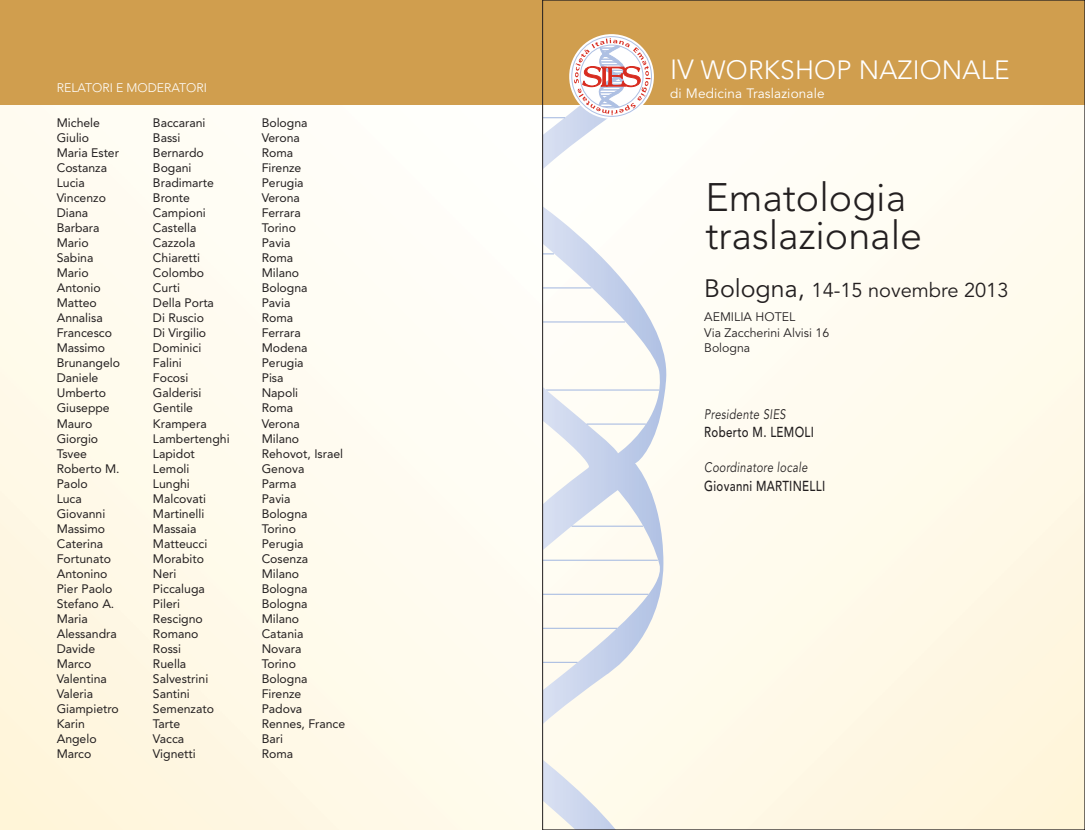
<style>
.page{position:relative;width:1085px;height:830px;background:#fff}
.page>*{position:absolute;margin:0;border:0;box-sizing:border-box;transform-origin:0 0}
.t1{font:300 39.38px/38.4px "Avenir";color:#231f20}
.t2{font:300 26.25px "Avenir";letter-spacing:.01em;color:#fff}
.t3{font:20px "Avenir";color:#231f20}
.t4{font:500 14.38px "Avenir";letter-spacing:.025em;color:#231f20;scale:.8 1}
.t5{font:13.75px "Avenir";color:#231f20;scale:.8 1}
.t6{font:13.5px "Avenir";letter-spacing:.01em;color:#fff}
.t7{font:12.38px/15.4px "Avenir";color:#231f20}
.t8{font:300 12.38px "Avenir";color:#fff}
.t9{font:12.25px "Avenir";color:#231f20}
.s1{font-size:27.5px}
.s2{font-size:25px}
</style>
<div class="page">
<img style="left:0;top:104px;width:1082px;height:725px">
<svg style="left:544px;top:104px;width:122px;height:723px"></svg>
<svg style="left:544px;top:117px;width:21px;height:2px"></svg>
<svg style="left:544px;top:253px;width:10px;height:2px"></svg>
<svg style="left:544px;top:288px;width:47px;height:1px"></svg>
<hr style="left:542px;top:287px;width:49px;height:1px;background:#aec0e3">
<svg style="left:544px;top:322px;width:81px;height:1px"></svg>
<hr style="left:542px;top:321px;width:83px;height:1px;background:#aec0e3">
<hr style="left:586px;top:424px;width:59px;height:1px;background:#c8d3e8">
<hr style="left:586px;top:423px;width:59px;height:1px;background:#aec0e3">
<hr style="left:571px;top:526px;width:72px;height:1px;background:#bdcbe6">
<hr style="left:571px;top:525px;width:72px;height:1px;background:#aec0e3">
<svg style="left:544px;top:560px;width:113px;height:1px"></svg>
<hr style="left:542px;top:559px;width:115px;height:1px;background:#aec0e3">
<svg style="left:544px;top:594px;width:104px;height:1px"></svg>
<hr style="left:542px;top:593px;width:106px;height:1px;background:#aec0e3">
<svg style="left:544px;top:628px;width:73px;height:1px"></svg>
<hr style="left:542px;top:627px;width:75px;height:1px;background:#aec0e3">
<svg style="left:544px;top:662px;width:33px;height:1px"></svg>
<hr style="left:542px;top:661px;width:35px;height:1px;background:#aec0e3">
<div style="left:0;top:0;width:1084px;height:104px;background:#d09e4e"></div>
<svg style="left:569px;top:34px;width:84px;height:85px"></svg>
<div style="left:571px;top:36px;width:81px;height:81px;border:1px solid #aec0e3;border-radius:50%"></div>
<svg style="left:574px;top:38px;width:76px;height:77px;background:#e7cdcc"></svg>
<p class="t8" style="left:57px;top:83px;width:152px">RELATORI E MODERATORI</p>
<p class="t9" style="left:57px;top:118px;width:45px">Michele</p>
<p class="t9" style="left:153px;top:118px;width:54px">Baccarani</p>
<p class="t9" style="left:262px;top:118px;width:47px">Bologna</p>
<p class="t9" style="left:57px;top:133px;width:34px">Giulio</p>
<p class="t9" style="left:153px;top:133px;width:29px">Bassi</p>
<p class="t9" style="left:262px;top:133px;width:40px">Verona</p>
<p class="t9" style="left:57px;top:148px;width:64px">Maria Ester</p>
<p class="t9" style="left:153px;top:148px;width:52px">Bernardo</p>
<p class="t9" style="left:262px;top:148px;width:33px">Roma</p>
<p class="t9" style="left:57px;top:163px;width:52px">Costanza</p>
<p class="t9" style="left:153px;top:163px;width:40px">Bogani</p>
<p class="t9" style="left:262px;top:163px;width:41px">Firenze</p>
<p class="t9" style="left:57px;top:178px;width:30px">Lucia</p>
<p class="t9" style="left:153px;top:178px;width:62px">Bradimarte</p>
<p class="t9" style="left:262px;top:178px;width:43px">Perugia</p>
<p class="t9" style="left:57px;top:193px;width:51px">Vincenzo</p>
<p class="t9" style="left:153px;top:193px;width:38px">Bronte</p>
<p class="t9" style="left:262px;top:193px;width:40px">Verona</p>
<p class="t9" style="left:57px;top:208px;width:33px">Diana</p>
<p class="t9" style="left:153px;top:208px;width:54px">Campioni</p>
<p class="t9" style="left:262px;top:208px;width:41px">Ferrara</p>
<p class="t9" style="left:57px;top:223px;width:44px">Barbara</p>
<p class="t9" style="left:153px;top:223px;width:45px">Castella</p>
<p class="t9" style="left:262px;top:223px;width:36px">Torino</p>
<p class="t9" style="left:57px;top:238px;width:33px">Mario</p>
<p class="t9" style="left:153px;top:238px;width:44px">Cazzola</p>
<p class="t9" style="left:262px;top:238px;width:30px">Pavia</p>
<p class="t9" style="left:57px;top:253px;width:38px">Sabina</p>
<p class="t9" style="left:153px;top:253px;width:49px">Chiaretti</p>
<p class="t9" style="left:262px;top:253px;width:33px">Roma</p>
<p class="t9" style="left:57px;top:268px;width:33px">Mario</p>
<p class="t9" style="left:153px;top:268px;width:53px">Colombo</p>
<p class="t9" style="left:262px;top:268px;width:39px">Milano</p>
<p class="t9" style="left:57px;top:283px;width:45px">Antonio</p>
<p class="t9" style="left:153px;top:283px;width:28px">Curti</p>
<p class="t9" style="left:262px;top:283px;width:47px">Bologna</p>
<p class="t9" style="left:57px;top:298px;width:42px">Matteo</p>
<p class="t9" style="left:153px;top:298px;width:62px">Della Porta</p>
<p class="t9" style="left:262px;top:298px;width:30px">Pavia</p>
<p class="t9" style="left:57px;top:313px;width:48px">Annalisa</p>
<p class="t9" style="left:153px;top:313px;width:52px">Di Ruscio</p>
<p class="t9" style="left:262px;top:313px;width:33px">Roma</p>
<p class="t9" style="left:57px;top:328px;width:57px">Francesco</p>
<p class="t9" style="left:153px;top:328px;width:55px">Di Virgilio</p>
<p class="t9" style="left:262px;top:328px;width:41px">Ferrara</p>
<p class="t9" style="left:57px;top:343px;width:50px">Massimo</p>
<p class="t9" style="left:153px;top:343px;width:50px">Dominici</p>
<p class="t9" style="left:262px;top:343px;width:47px">Modena</p>
<p class="t9" style="left:57px;top:358px;width:65px">Brunangelo</p>
<p class="t9" style="left:153px;top:358px;width:30px">Falini</p>
<p class="t9" style="left:262px;top:358px;width:43px">Perugia</p>
<p class="t9" style="left:57px;top:373px;width:43px">Daniele</p>
<p class="t9" style="left:153px;top:373px;width:37px">Focosi</p>
<p class="t9" style="left:262px;top:373px;width:23px">Pisa</p>
<p class="t9" style="left:57px;top:388px;width:51px">Umberto</p>
<p class="t9" style="left:153px;top:388px;width:50px">Galderisi</p>
<p class="t9" style="left:262px;top:388px;width:38px">Napoli</p>
<p class="t9" style="left:57px;top:403px;width:55px">Giuseppe</p>
<p class="t9" style="left:153px;top:403px;width:42px">Gentile</p>
<p class="t9" style="left:262px;top:403px;width:33px">Roma</p>
<p class="t9" style="left:57px;top:418px;width:37px">Mauro</p>
<p class="t9" style="left:153px;top:418px;width:55px">Krampera</p>
<p class="t9" style="left:262px;top:418px;width:40px">Verona</p>
<p class="t9" style="left:57px;top:433px;width:43px">Giorgio</p>
<p class="t9" style="left:153px;top:433px;width:78px">Lambertenghi</p>
<p class="t9" style="left:262px;top:433px;width:39px">Milano</p>
<p class="t9" style="left:57px;top:448px;width:32px">Tsvee</p>
<p class="t9" style="left:153px;top:448px;width:43px">Lapidot</p>
<p class="t9" style="left:262px;top:448px;width:83px">Rehovot, Israel</p>
<p class="t9" style="left:57px;top:463px;width:64px">Roberto M.</p>
<p class="t9" style="left:153px;top:463px;width:38px">Lemoli</p>
<p class="t9" style="left:262px;top:463px;width:44px">Genova</p>
<p class="t9" style="left:57px;top:478px;width:33px">Paolo</p>
<p class="t9" style="left:153px;top:478px;width:38px">Lunghi</p>
<p class="t9" style="left:262px;top:478px;width:36px">Parma</p>
<p class="t9" style="left:57px;top:493px;width:27px">Luca</p>
<p class="t9" style="left:153px;top:493px;width:55px">Malcovati</p>
<p class="t9" style="left:262px;top:493px;width:30px">Pavia</p>
<p class="t9" style="left:57px;top:508px;width:50px">Giovanni</p>
<p class="t9" style="left:153px;top:508px;width:53px">Martinelli</p>
<p class="t9" style="left:262px;top:508px;width:47px">Bologna</p>
<p class="t9" style="left:57px;top:523px;width:50px">Massimo</p>
<p class="t9" style="left:153px;top:523px;width:45px">Massaia</p>
<p class="t9" style="left:262px;top:523px;width:36px">Torino</p>
<p class="t9" style="left:57px;top:538px;width:48px">Caterina</p>
<p class="t9" style="left:153px;top:538px;width:56px">Matteucci</p>
<p class="t9" style="left:262px;top:538px;width:43px">Perugia</p>
<p class="t9" style="left:57px;top:553px;width:56px">Fortunato</p>
<p class="t9" style="left:153px;top:553px;width:53px">Morabito</p>
<p class="t9" style="left:262px;top:553px;width:48px">Cosenza</p>
<p class="t9" style="left:57px;top:568px;width:52px">Antonino</p>
<p class="t9" style="left:153px;top:568px;width:25px">Neri</p>
<p class="t9" style="left:262px;top:568px;width:39px">Milano</p>
<p class="t9" style="left:57px;top:583px;width:57px">Pier Paolo</p>
<p class="t9" style="left:153px;top:583px;width:53px">Piccaluga</p>
<p class="t9" style="left:261px;top:583px;width:47px">Bologna</p>
<p class="t9" style="left:57px;top:598px;width:59px">Stefano A.</p>
<p class="t9" style="left:153px;top:598px;width:29px">Pileri</p>
<p class="t9" style="left:262px;top:598px;width:47px">Bologna</p>
<p class="t9" style="left:57px;top:613px;width:33px">Maria</p>
<p class="t9" style="left:153px;top:613px;width:51px">Rescigno</p>
<p class="t9" style="left:262px;top:613px;width:39px">Milano</p>
<p class="t9" style="left:57px;top:628px;width:62px">Alessandra</p>
<p class="t9" style="left:153px;top:628px;width:47px">Romano</p>
<p class="t9" style="left:262px;top:628px;width:43px">Catania</p>
<p class="t9" style="left:57px;top:643px;width:40px">Davide</p>
<p class="t9" style="left:153px;top:643px;width:30px">Rossi</p>
<p class="t9" style="left:262px;top:643px;width:41px">Novara</p>
<p class="t9" style="left:57px;top:658px;width:36px">Marco</p>
<p class="t9" style="left:153px;top:658px;width:35px">Ruella</p>
<p class="t9" style="left:262px;top:658px;width:36px">Torino</p>
<p class="t9" style="left:57px;top:673px;width:52px">Valentina</p>
<p class="t9" style="left:153px;top:673px;width:57px">Salvestrini</p>
<p class="t9" style="left:262px;top:673px;width:47px">Bologna</p>
<p class="t9" style="left:57px;top:688px;width:38px">Valeria</p>
<p class="t9" style="left:153px;top:688px;width:38px">Santini</p>
<p class="t9" style="left:262px;top:688px;width:41px">Firenze</p>
<p class="t9" style="left:57px;top:703px;width:64px">Giampietro</p>
<p class="t9" style="left:153px;top:703px;width:62px">Semenzato</p>
<p class="t9" style="left:262px;top:703px;width:42px">Padova</p>
<p class="t9" style="left:57px;top:718px;width:30px">Karin</p>
<p class="t9" style="left:153px;top:718px;width:29px">Tarte</p>
<p class="t9" style="left:261px;top:718px;width:85px">Rennes, France</p>
<p class="t9" style="left:57px;top:733px;width:41px">Angelo</p>
<p class="t9" style="left:153px;top:733px;width:33px">Vacca</p>
<p class="t9" style="left:262px;top:733px;width:23px">Bari</p>
<p class="t9" style="left:57px;top:748px;width:36px">Marco</p>
<p class="t9" style="left:153px;top:748px;width:44px">Vignetti</p>
<p class="t9" style="left:262px;top:748px;width:33px">Roma</p>
<h2 class="t2" style="left:670px;top:59px;width:341px"><span class="s1">IV</span> WORKSHOP NAZIONALE</h2>
<p class="t6" style="left:670px;top:88px;width:156px">di Medicina Traslazionale</p>
<h1 class="t1" style="left:705px;top:181px;width:218px">Ematologia traslazionale</h1>
<h3 class="t3" style="left:704px;top:281px;width:306px"><span class="s2">Bologna,</span> 14-15 novembre 2013</h3>
<p class="t7" style="left:704px;top:311px;width:126px">AEMILIA HOTEL<br>Via Zaccherini Alvisi 16<br>Bologna</p>
<p class="t5" style="left:704px;top:408px;width:105px">Presidente SIES</p>
<p class="t4" style="left:704px;top:426px;width:139px">Roberto M. LEMOLI</p>
<p class="t5" style="left:704px;top:461px;width:133px">Coordinatore locale</p>
<p class="t4" style="left:704px;top:479px;width:153px">Giovanni MARTINELLI</p>
</div>
